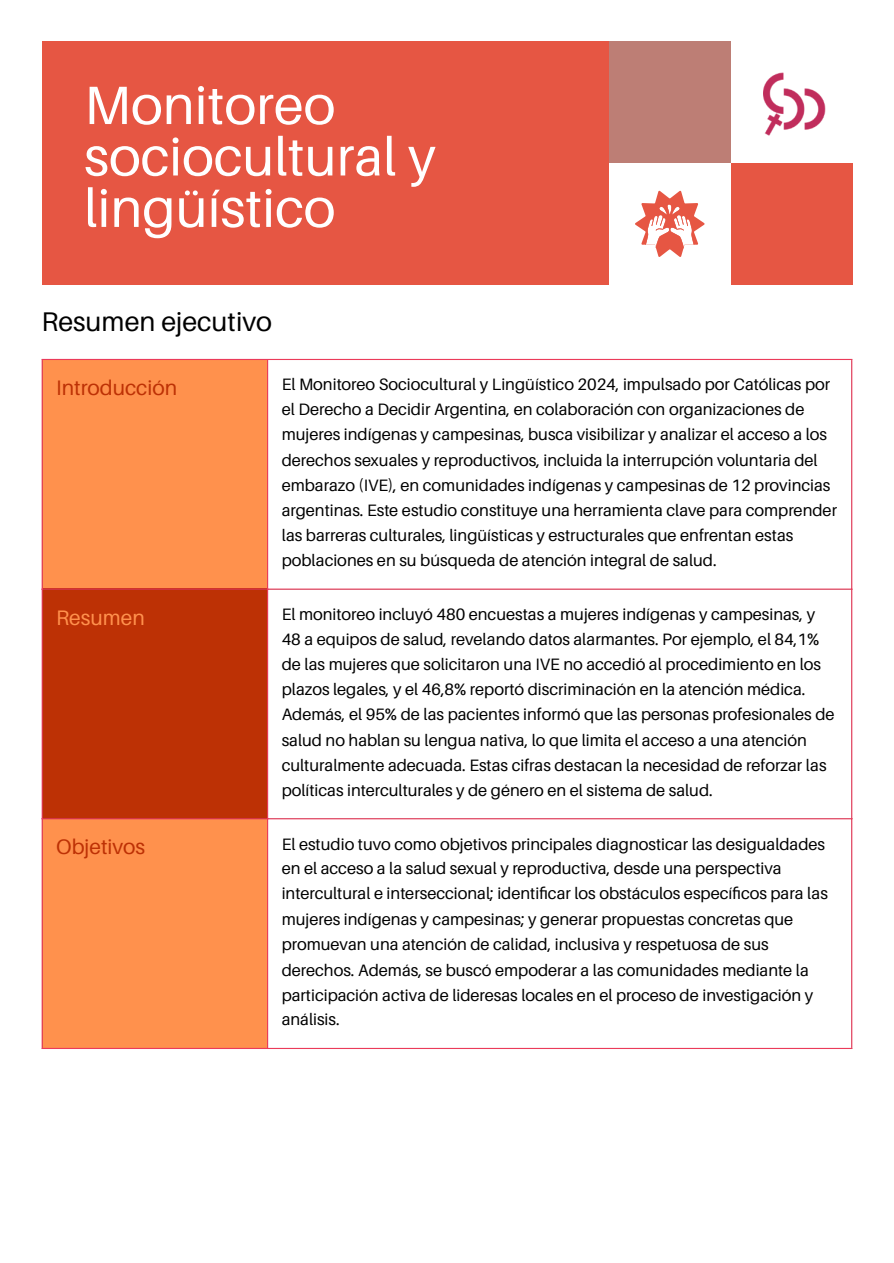
<style>
.page{position:relative;width:894px;height:1263px;background:#fff}
.page>*{position:absolute;margin:0;border:0;box-sizing:border-box;transform-origin:0 0}
.t1{font:54px/51.4px "Aileron";color:#fff}
.t2{font:27px "Aileron";color:#000}
.t3{font:21px "Aileron";color:#bd3105}
.t4{font:21px "Aileron";color:#ff914d}
.t5{font:16.5px/25px "Aileron";color:#000}
</style>
<div class="page">
<div style="left:42px;top:42px;width:810px;height:243px;background:#e65643"></div>
<div style="left:730px;top:42px;width:122px;height:121px;background:#fff"></div>
<div style="left:609px;top:163px;width:121px;height:122px;background:#fff"></div>
<div style="left:609px;top:42px;width:121px;height:121px;background:#bd7e75"></div>
<svg style="left:635px;top:190px;width:70px;height:67px"></svg>
<img style="left:763px;top:72px;width:63px;height:63px">
<div style="left:43px;top:360px;width:224px;height:688px;background:#ff914d"></div>
<div style="left:42px;top:589px;width:226px;height:230px;background:#bd3105"></div>
<hr style="left:42px;top:360px;width:1px;height:688px;background:#eb3b5a">
<hr style="left:267px;top:360px;width:1px;height:688px;background:#eb3b5a">
<hr style="left:850px;top:360px;width:2px;height:688px;background:#eb3b5a">
<hr style="left:42px;top:359px;width:810px;height:1px;background:#eb3b5a">
<hr style="left:42px;top:589px;width:810px;height:1px;background:#eb3b5a">
<hr style="left:42px;top:818px;width:810px;height:1px;background:#eb3b5a">
<hr style="left:42px;top:1048px;width:810px;height:1px;background:#eb3b5a">
<p class="t1" style="left:84px;top:78px;width:353px">Monitoreo sociocultural y lingüístico</p>
<p class="t2" style="left:42px;top:305px;width:232px">Resumen ejecutivo</p>
<p class="t3" style="left:56px;top:375px;width:122px">Introducción</p>
<p class="t5" style="left:281px;top:372px;width:556px">El Monitoreo Sociocultural y Lingüístico 2024, impulsado por Católicas por el Derecho a Decidir Argentina, en colaboración con organizaciones de mujeres indígenas y campesinas, busca visibilizar y analizar el acceso a los derechos sexuales y reproductivos, incluida la interrupción voluntaria del embarazo (IVE), en comunidades indígenas y campesinas de 12 provincias argentinas. Este estudio constituye una herramienta clave para comprender las barreras culturales, lingüísticas y estructurales que enfrentan estas poblaciones en su búsqueda de atención integral de salud.</p>
<p class="t4" style="left:56px;top:604px;width:90px">Resumen</p>
<p class="t5" style="left:281px;top:601px;width:554px">El monitoreo incluyó 480 encuestas a mujeres indígenas y campesinas, y 48 a equipos de salud, revelando datos alarmantes. Por ejemplo, el 84,1% de las mujeres que solicitaron una IVE no accedió al procedimiento en los plazos legales, y el 46,8% reportó discriminación en la atención médica.<br>Además, el 95% de las pacientes informó que las personas profesionales de salud no hablan su lengua nativa, lo que limita el acceso a una atención culturalmente adecuada. Estas cifras destacan la necesidad de reforzar las políticas interculturales y de género en el sistema de salud.</p>
<p class="t3" style="left:56px;top:834px;width:90px">Objetivos</p>
<p class="t5" style="left:281px;top:831px;width:547px">El estudio tuvo como objetivos principales diagnosticar las desigualdades en el acceso a la salud sexual y reproductiva, desde una perspectiva intercultural e interseccional; identificar los obstáculos específicos para las mujeres indígenas y campesinas; y generar propuestas concretas que promuevan una atención de calidad, inclusiva y respetuosa de sus derechos. Además, se buscó empoderar a las comunidades mediante la participación activa de lideresas locales en el proceso de investigación y análisis.</p>
</div>
